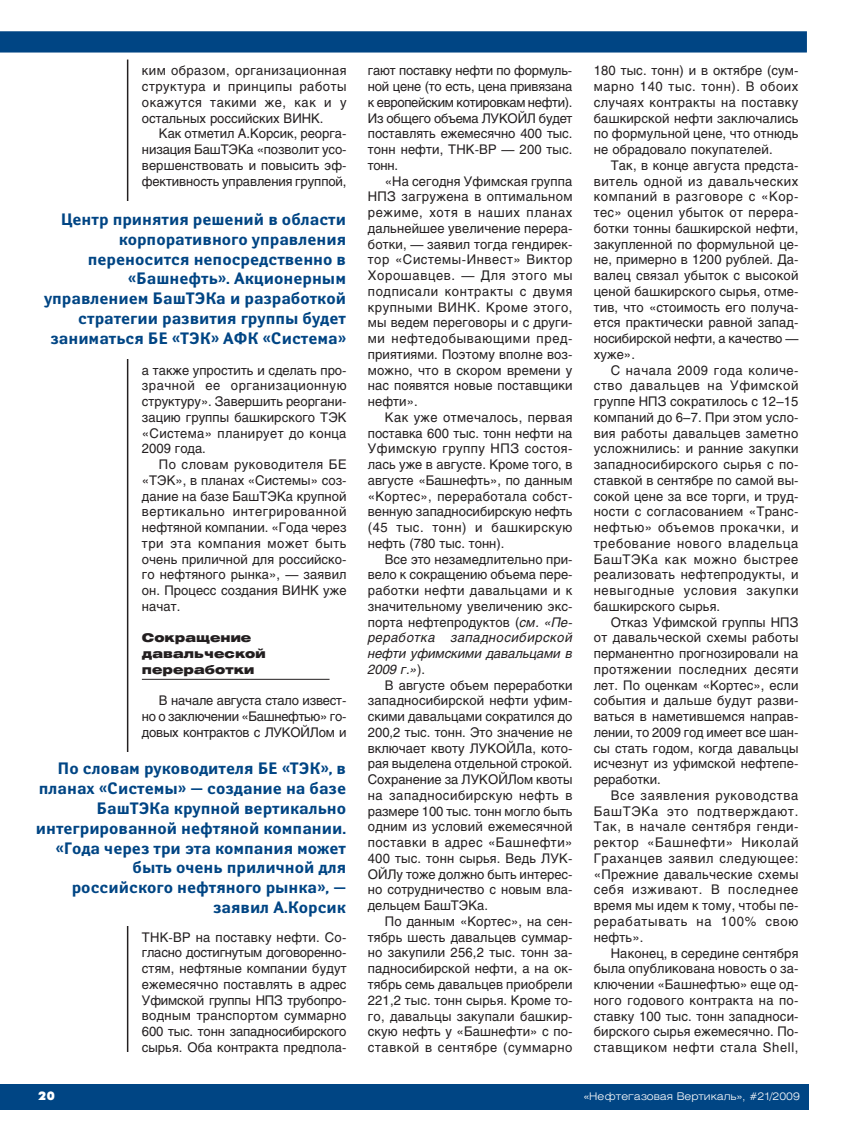
<style>
.page{position:relative;width:851px;height:1127px;background:#fff}
.page>*{position:absolute;margin:0;border:0;box-sizing:border-box;transform-origin:0 0}
.t1{font:700 16.5px/19.8px "Yanus C";color:#004584;text-align:right}
.t2{font:13.2px/15.8px "Helios";letter-spacing:.01em;color:#231f20;text-align:justify}
.t3{font:900 12px/15.8px "Helios Ext";letter-spacing:.005em;color:#231f20}
.t4{font:12px "Futura Futuris XC";color:#fff}
.t5{font:300 10.5px "Helios Ext";color:#fff}
.s1{font-style:italic}
</style>
<div class="page">
<div style="left:0;top:1084px;width:808px;height:26px;background:#004584"></div>
<hr style="left:142px;top:679px;width:187px;height:1px;background:#231f20">
<svg style="left:0;top:31px;width:807px;height:22px;background:#084b88"></svg>
<hr style="left:127px;top:60px;width:1px;height:992px;background:#231f20">
<p class="t2" style="left:142px;top:64px;width:206px">ким образом, организационная структура и принципы работы окажутся такими же, как и у остальных российских ВИНК.</p>
<p class="t2" style="left:142px;top:127px;width:206px;text-indent:17px">Как отметил А.Корсик, реорга&shy;низация БашТЭКа «позволит усо&shy;вершенствовать и повысить эф&shy;фективность управления группой,</p>
<p class="t1" style="left:44px;top:211px;width:303px">Центр принятия решений в области корпоративного управления переносится непосредственно в «Башнефть». Акционерным управлением БашТЭКа и разработкой стратегии развития группы будет заниматься БЕ «ТЭК» АФК «Система»</p>
<p class="t2" style="left:142px;top:363px;width:206px">а также упростить и сделать про&shy;зрачной ее организационную структуру». Завершить реоргани&shy;зацию группы башкирского ТЭК «Система» планирует до конца 2009 года.</p>
<p class="t2" style="left:142px;top:458px;width:206px;text-indent:17px">По словам руководителя БЕ «ТЭК», в планах «Системы» соз&shy;дание на базе БашТЭКа крупной вертикально интегрированной нефтяной компании. «Года через три эта компания может быть очень приличной для российско&shy;го нефтяного рынка», — заявил он. Процесс создания ВИНК уже начат.</p>
<p class="t3" style="left:142px;top:631px;width:125px">Сокращение давальческой переработки</p>
<p class="t2" style="left:142px;top:694px;width:206px;text-indent:17px">В начале августа стало извест&shy;но о заключении «Башнефтью» го&shy;довых контрактов с ЛУКОЙЛом и</p>
<p class="t1" style="left:36px;top:760px;width:312px">По словам руководителя БЕ «ТЭК», в планах «Системы» — создание на базе<br>БашТЭКа крупной вертикально интегрированной нефтяной компании. «Года через три эта компания может быть очень приличной для российского нефтяного рынка», — заявил А.Корсик</p>
<p class="t4" style="left:38px;top:1091px;width:18px">20</p>
<p class="t2" style="left:142px;top:930px;width:206px">ТНК-BP на поставку нефти. Со&shy;гласно достигнутым договоренно&shy;стям, нефтяные компании будут ежемесячно поставлять в адрес Уфимской группы НПЗ трубопро&shy;водным транспортом суммарно 600 тыс. тонн западносибирского сырья. Оба контракта предпола-</p>
<p class="t2" style="left:368px;top:64px;width:206px">гают поставку нефти по формуль&shy;ной цене (то есть, цена привязана к европейским котировкам нефти).<br>Из общего объема ЛУКОЙЛ будет поставлять ежемесячно 400 тыс. тонн нефти, ТНК-BP — 200 тыс. тонн.</p>
<p class="t2" style="left:368px;top:174px;width:206px;text-indent:17px">«На сегодня Уфимская группа НПЗ загружена в оптимальном режиме, хотя в наших планах дальнейшее увеличение перера&shy;ботки, — заявил тогда гендирек&shy;тор «Системы-Инвест» Виктор Хорошавцев. — Для этого мы подписали контракты с двумя крупными ВИНК. Кроме этого, мы ведем переговоры и с други&shy;ми нефтедобывающими пред&shy;приятиями. Поэтому вполне воз&shy;можно, что в скором времени у нас появятся новые поставщики нефти».</p>
<p class="t2" style="left:368px;top:411px;width:206px;text-indent:17px">Как уже отмечалось, первая поставка 600 тыс. тонн нефти на Уфимскую группу НПЗ состоя&shy;лась уже в августе. Кроме того, в августе «Башнефть», по данным «Кортес», переработала собст&shy;венную западносибирскую нефть (45 тыс. тонн) и башкирскую нефть (780 тыс. тонн).</p>
<p class="t2" style="left:368px;top:552px;width:206px;text-indent:17px">Все это незамедлительно при&shy;вело к сокращению объема пере&shy;работки нефти давальцами и к значительному увеличению экс&shy;порта нефтепродуктов (<span class="s1">см. «Пе&shy;реработка западносибирской нефти уфимскими давальцами в 2009 г.»</span>).</p>
<p class="t2" style="left:368px;top:678px;width:206px;text-indent:17px">В августе объем переработки западносибирской нефти уфим&shy;скими давальцами сократился до 200,2 тыс. тонн. Это значение не включает квоту ЛУКОЙЛа, кото&shy;рая выделена отдельной строкой.<br>Сохранение за ЛУКОЙЛом квоты на западносибирскую нефть в размере 100 тыс. тонн могло быть одним из условий ежемесячной поставки в адрес «Башнефти» 400 тыс. тонн сырья. Ведь ЛУК-ОЙЛу тоже должно быть интерес&shy;но сотрудничество с новым вла&shy;дельцем БашТЭКа.</p>
<p class="t2" style="left:368px;top:915px;width:206px;text-indent:17px">По данным «Кортес», на сен&shy;тябрь шесть давальцев суммар&shy;но закупили 256,2 тыс. тонн за&shy;падносибирской нефти, а на ок&shy;тябрь семь давальцев приобрели 221,2 тыс. тонн сырья. Кроме то&shy;го, давальцы закупали башкир&shy;скую нефть у «Башнефти» с по&shy;ставкой в сентябре (суммарно</p>
<p class="t2" style="left:593px;top:64px;width:206px">180 тыс. тонн) и в октябре (сум&shy;марно 140 тыс. тонн). В обоих случаях контракты на поставку башкирской нефти заключались по формульной цене, что отнюдь не обрадовало покупателей.</p>
<p class="t2" style="left:593px;top:159px;width:206px;text-indent:17px">Так, в конце августа предста&shy;витель одной из давальческих компаний в разговоре с «Кор&shy;тес» оценил убыток от перера&shy;ботки тонны башкирской нефти, закупленной по формульной це&shy;не, примерно в 1200 рублей. Да&shy;валец связал убыток с высокой ценой башкирского сырья, отме&shy;тив, что «стоимость его получа&shy;ется практически равной запад&shy;носибирской нефти, а качество — хуже».</p>
<p class="t2" style="left:593px;top:363px;width:206px;text-indent:17px">С начала 2009 года количе&shy;ство давальцев на Уфимской группе НПЗ сократилось с 12–15 компаний до 6–7. При этом усло&shy;вия работы давальцев заметно усложнились: и ранние закупки западносибирского сырья с по&shy;ставкой в сентябре по самой вы&shy;сокой цене за все торги, и труд&shy;ности с согласованием «Транс&shy;нефтью» объемов прокачки, и требование нового владельца БашТЭКа как можно быстрее реализовать нефтепродукты, и невыгодные условия закупки башкирского сырья.</p>
<p class="t2" style="left:593px;top:615px;width:206px;text-indent:17px">Отказ Уфимской группы НПЗ от давальческой схемы работы перманентно прогнозировали на протяжении последних десяти лет. По оценкам «Кортес», если события и дальше будут разви&shy;ваться в наметившемся направ&shy;лении, то 2009 год имеет все шан&shy;сы стать годом, когда давальцы исчезнут из уфимской нефтепе&shy;реработки.</p>
<p class="t2" style="left:593px;top:789px;width:206px;text-indent:17px">Все заявления руководства БашТЭКа это подтверждают.<br>Так, в начале сентября генди&shy;ректор «Башнефти» Николай Граханцев заявил следующее: «Прежние давальческие схемы себя изживают. В последнее время мы идем к тому, чтобы пе&shy;рерабатывать на 100% свою нефть».</p>
<p class="t2" style="left:593px;top:946px;width:206px;text-indent:17px">Наконец, в середине сентября была опубликована новость о за&shy;ключении «Башнефтью» еще од&shy;ного годового контракта на по&shy;ставку 100 тыс. тонн западноси&shy;бирского сырья ежемесячно. По&shy;ставщиком нефти стала Shell,</p>
<p class="t5" style="left:583px;top:1092px;width:217px">«Нефтегазовая Вертикаль», #21/2009</p>
</div>
